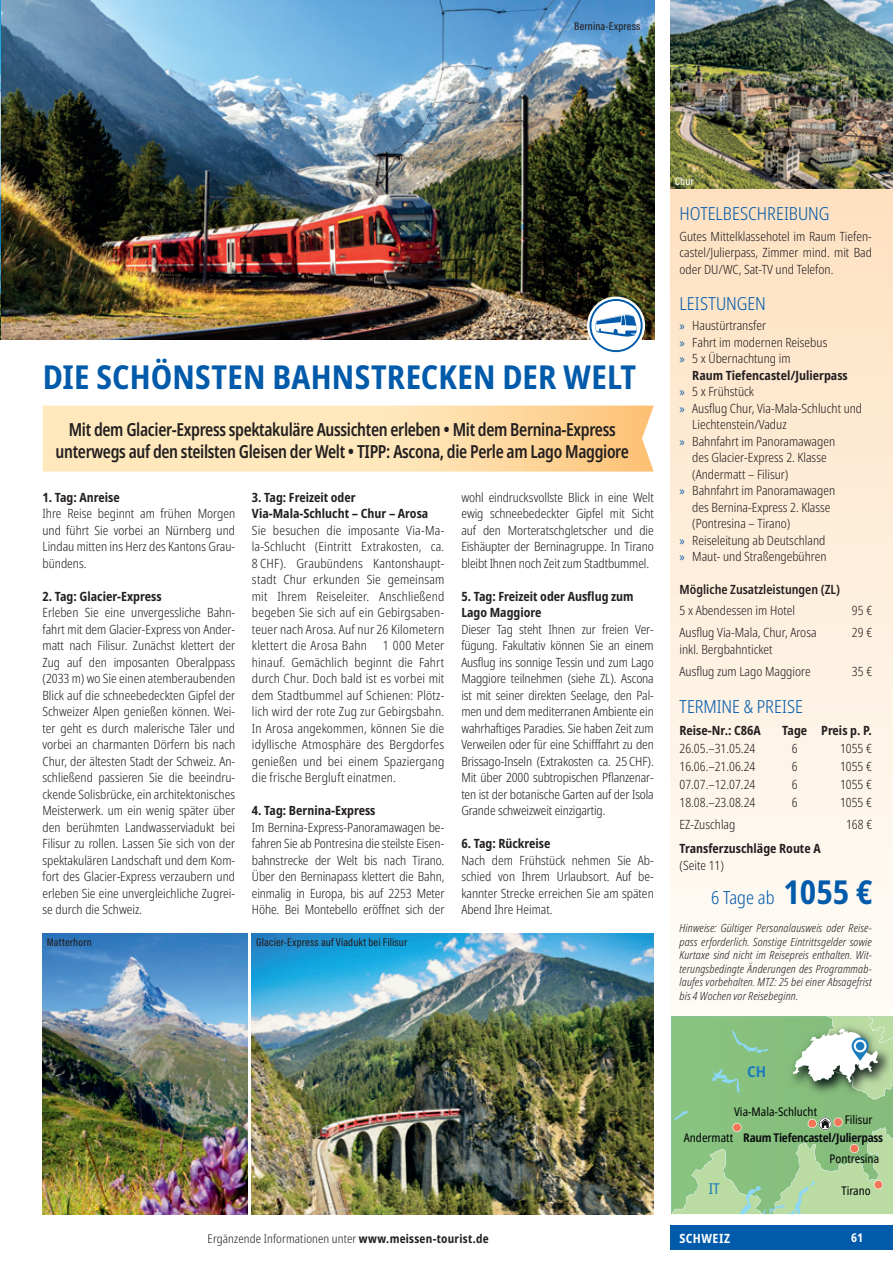
<style>
.page{position:relative;width:893px;height:1263px;background:#fff}
.page>*{position:absolute;margin:0;border:0;box-sizing:border-box;transform-origin:0 0}
.t1{font:700 condensed 33px "Noto Sans";letter-spacing:.005em;color:#015aaa}
.t2{font:600 condensed 18px/21.6px "Noto Sans";letter-spacing:-.02em;color:#231f20;text-align:center;scale:.93 1}
.t3{font:300 condensed 18px "Noto Sans";color:#015aaa}
.t4{font:700 semi-condensed 15px "Noto Sans";color:#1b7bbe}
.t5{font:condensed 15px "Noto Sans";color:#1b7bbe}
.t6{font:300 condensed 12.75px/16.5px "Noto Sans";color:#231f20;text-align:justify}
.t7{font:700 condensed 12.75px/16.5px "Noto Sans";color:#231f20}
.t8{font:600 condensed 12.75px "Noto Sans";color:#231f20}
.t9{font:700 condensed 12.75px "Noto Sans";letter-spacing:.035em;color:#fff}
.t10{font:300 condensed 12px "Noto Sans";letter-spacing:.015em;color:#231f20}
.t11{font:condensed 12px "Noto Sans";color:#020405}
.t12{font:700 condensed 12px "Noto Sans";letter-spacing:-.02em;color:#0b0f10}
.t13{font:700 condensed 12px "Noto Sans";color:#fff}
.t14{font:italic 300 condensed 11.25px/13.5px "Noto Sans";letter-spacing:.015em;color:#231f20;text-align:justify}
.t15{font:500 11.25px "Acumin Pro Cond";letter-spacing:.015em;color:#231f20}
.t16{font:500 11.25px "Acumin Pro Cond";color:#fff}
.s1{font-family:"Myriad Pro";font-weight:400;font-stretch:normal;color:#015aaa}
.s2{font-weight:700;font-size:33px}
.s3{font-weight:700}
</style>
<div class="page">
<div style="left:671px;top:1225px;width:222px;height:25px;background:#015aaa"></div>
<svg style="left:671px;top:189px;width:222px;height:761px;background:#feeedb"></svg>
<img style="left:1px;top:0;width:653px;height:340px">
<svg style="left:671px;top:1016px;width:222px;height:198px;background:#98c78e"></svg>
<svg style="left:854px;top:1040px;width:12px;height:12px"></svg>
<div style="left:856px;top:1042px;width:8px;height:8px;background:#1b7bbe;border-radius:50%"></div>
<img style="left:671px;top:0;width:222px;height:189px">
<img style="left:43px;top:934px;width:205px;height:280px">
<img style="left:252px;top:934px;width:402px;height:280px">
<hr style="left:0;top:0;width:1px;height:340px;background:#e6e7e9">
<div style="left:587px;top:297px;width:58px;height:58px;background:#fff;border-radius:50%"></div>
<svg style="left:589px;top:299px;width:54px;height:53px"></svg>
<svg style="left:43px;top:406px;width:611px;height:66px;background:#fde0af"></svg>
<p class="t15" style="left:574px;top:18px;width:68px">Bernina-Express</p>
<h1 class="t1" style="left:43px;top:354px;width:595px">DIE SCHÖNSTEN BAHNSTRECKEN DER WELT</h1>
<h2 class="t2" style="left:56px;top:419px;width:618px">Mit dem Glacier-Express spektakuläre Aussichten erleben • Mit dem Bernina-Express unterwegs auf den steilsten Gleisen der Welt • TIPP: Ascona, die Perle am Lago Maggiore</h2>
<p class="t7" style="left:43px;top:489px;width:79px">1. Tag: Anreise</p>
<p class="t6" style="left:43px;top:506px;width:194px">Ihre Reise beginnt am frühen Morgen und führt Sie vorbei an Nürnberg und Lindau mitten ins Herz des Kantons Grau&shy;bündens.</p>
<p class="t7" style="left:43px;top:588px;width:121px">2. Tag: Glacier-Express</p>
<p class="t6" style="left:43px;top:605px;width:194px">Erleben Sie eine unvergessliche Bahn&shy;fahrt mit dem Glacier-Express von Ander&shy;matt nach Filisur. Zunächst klettert der Zug auf den imposanten Oberalppass (2033 m) wo Sie einen atemberaubenden Blick auf die schneebedeckten Gipfel der Schweizer Alpen genießen können. Wei&shy;ter geht es durch malerische Täler und vorbei an charmanten Dörfern bis nach Chur, der ältesten Stadt der Schweiz. An&shy;schließend passieren Sie die beeindru&shy;ckende Solisbrücke, ein architektonisches Meisterwerk. um ein wenig später über den berühmten Landwasserviadukt bei Filisur zu rollen. Lassen Sie sich von der spektakulären Landschaft und dem Kom&shy;fort des Glacier-Express verzaubern und erleben Sie eine unvergleichliche Zugrei&shy;se durch die Schweiz.</p>
<p class="t7" style="left:252px;top:489px;width:178px">3. Tag: Freizeit oder<br>Via-Mala-Schlucht – Chur – Arosa</p>
<p class="t6" style="left:252px;top:522px;width:194px">Sie besuchen die imposante Via-Ma&shy;la-Schlucht (Eintritt Extrakosten, ca.<br>8 CHF). Graubündens Kantonshaupt&shy;stadt Chur erkunden Sie gemeinsam mit Ihrem Reiseleiter. Anschließend begeben Sie sich auf ein Gebirgsaben&shy;teuer nach Arosa. Auf nur 26 Kilometern klettert die Arosa Bahn 1 000 Meter hinauf. Gemächlich beginnt die Fahrt durch Chur. Doch bald ist es vorbei mit dem Stadtbummel auf Schienen: Plötz&shy;lich wird der rote Zug zur Gebirgsbahn.<br>In Arosa angekommen, können Sie die idyllische Atmosphäre des Bergdorfes genießen und bei einem Spaziergang die frische Bergluft einatmen.</p>
<p class="t7" style="left:252px;top:802px;width:125px">4. Tag: Bernina-Express</p>
<p class="t6" style="left:252px;top:819px;width:194px">Im Bernina-Express-Panoramawagen be&shy;fahren Sie ab Pontresina die steilste Eisen&shy;bahnstrecke der Welt bis nach Tirano.<br>Über den Berninapass klettert die Bahn, einmalig in Europa, bis auf 2253 Meter Höhe. Bei Montebello eröffnet sich der</p>
<p class="t15" style="left:47px;top:935px;width:47px">Matterhorn</p>
<p class="t15" style="left:256px;top:935px;width:153px">Glacier-Express auf Viadukt bei Filisur</p>
<p class="t6" style="left:461px;top:489px;width:194px">wohl eindrucksvollste Blick in eine Welt ewig schneebedeckter Gipfel mit Sicht auf den Morteratschgletscher und die Eishäupter der Berninagruppe. In Tirano bleibt Ihnen noch Zeit zum Stadtbummel.</p>
<p class="t7" style="left:461px;top:588px;width:174px">5. Tag: Freizeit oder Ausflug zum<br>Lago Maggiore</p>
<p class="t6" style="left:461px;top:621px;width:194px">Dieser Tag steht Ihnen zur freien Ver&shy;fügung. Fakultativ können Sie an einem Ausflug ins sonnige Tessin und zum Lago Maggiore teilnehmen (siehe ZL). Ascona ist mit seiner direkten Seelage, den Pal&shy;men und dem mediterranen Ambiente ein wahrhaftiges Paradies. Sie haben Zeit zum Verweilen oder für eine Schifffahrt zu den Brissago-Inseln (Extrakosten ca. 25 CHF).<br>Mit über 2000 subtropischen Pflanzenar&shy;ten ist der botanische Garten auf der Isola Grande schweizweit einzigartig.</p>
<p class="t7" style="left:461px;top:835px;width:91px">6. Tag: Rückreise</p>
<p class="t6" style="left:461px;top:852px;width:194px">Nach dem Frühstück nehmen Sie Ab&shy;schied von Ihrem Urlaubsort. Auf be&shy;kannter Strecke erreichen Sie am späten Abend Ihre Heimat.</p>
<p class="t16" style="left:675px;top:174px;width:20px">Chur</p>
<h2 class="t3" style="left:679px;top:201px;width:151px">HOTELBESCHREIBUNG</h2>
<p class="t6" style="left:679px;top:228px;width:194px">Gutes Mittelklassehotel im Raum Tiefen&shy;castel/Julierpass, Zimmer mind. mit Bad oder DU/WC, Sat-TV und Telefon.</p>
<h2 class="t3" style="left:679px;top:290px;width:88px">LEISTUNGEN</h2>
<p class="t6" style="left:679px;top:318px;width:149px;text-align:left"><span class="s1">»</span> Haustürtransfer<br><span class="s1">»</span> Fahrt im modernen Reisebus <span class="s1">»</span> 5 x Übernachtung im</p>
<p class="t7" style="left:692px;top:367px;width:157px">Raum Tiefencastel/Julierpass</p>
<p class="t6" style="left:679px;top:383px;width:76px"><span class="s1">»</span> 5 x Frühstück</p>
<p class="t6" style="left:679px;top:400px;width:184px"><span class="s1">»</span> Ausflug Chur, Via-Mala-Schlucht und</p>
<p class="t6" style="left:692px;top:416px;width:96px">Liechtenstein/Vaduz</p>
<p class="t6" style="left:679px;top:433px;width:157px"><span class="s1">»</span> Bahnfahrt im Panoramawagen</p>
<p class="t6" style="left:692px;top:449px;width:136px">des Glacier-Express 2. Klasse</p>
<p class="t6" style="left:692px;top:466px;width:98px">(Andermatt – Filisur)</p>
<p class="t6" style="left:679px;top:482px;width:157px"><span class="s1">»</span> Bahnfahrt im Panoramawagen</p>
<p class="t6" style="left:692px;top:499px;width:140px">des Bernina-Express 2. Klasse</p>
<p class="t6" style="left:692px;top:515px;width:100px">(Pontresina – Tirano)</p>
<p class="t6" style="left:679px;top:532px;width:147px"><span class="s1">»</span> Reiseleitung ab Deutschland</p>
<p class="t6" style="left:679px;top:548px;width:149px"><span class="s1">»</span> Maut- und Straßengebühren</p>
<p class="t8" style="left:679px;top:580px;width:162px">Mögliche Zusatzleistungen (ZL)</p>
<p class="t6" style="left:679px;top:603px;width:117px">5 x Abendessen im Hotel</p>
<p class="t6" style="left:852px;top:603px;width:22px">95 €</p>
<p class="t6" style="left:679px;top:625px;width:139px">Ausflug Via-Mala, Chur, Arosa inkl. Bergbahnticket</p>
<p class="t6" style="left:852px;top:625px;width:22px">29 €</p>
<p class="t6" style="left:679px;top:663px;width:133px">Ausflug zum Lago Maggiore</p>
<p class="t6" style="left:852px;top:663px;width:22px">35 €</p>
<h2 class="t3" style="left:679px;top:693px;width:125px">TERMINE &amp; PREISE</h2>
<p class="t7" style="left:679px;top:722px;width:83px">Reise-Nr.: C86A</p>
<p class="t7" style="left:782px;top:722px;width:91px">Tage Preis p. P.</p>
<p class="t6" style="left:679px;top:740px;width:77px">26.05.–31.05.24</p>
<p class="t6" style="left:792px;top:740px;width:7px">6</p>
<p class="t6" style="left:840px;top:740px;width:33px">1055 €</p>
<p class="t6" style="left:679px;top:758px;width:77px">16.06.–21.06.24</p>
<p class="t6" style="left:792px;top:758px;width:7px">6</p>
<p class="t6" style="left:840px;top:758px;width:33px">1055 €</p>
<p class="t6" style="left:679px;top:776px;width:77px">07.07.–12.07.24</p>
<p class="t6" style="left:792px;top:776px;width:7px">6</p>
<p class="t6" style="left:840px;top:776px;width:33px">1055 €</p>
<p class="t6" style="left:679px;top:794px;width:77px">18.08.–23.08.24</p>
<p class="t6" style="left:792px;top:794px;width:7px">6</p>
<p class="t6" style="left:840px;top:794px;width:33px">1055 €</p>
<p class="t6" style="left:679px;top:816px;width:57px">EZ-Zuschlag</p>
<p class="t6" style="left:846px;top:816px;width:28px">168 €</p>
<p class="t7" style="left:679px;top:841px;width:143px">Transferzuschläge Route A</p>
<p class="t6" style="left:679px;top:857px;width:46px">(Seite 11)</p>
<h2 class="t3" style="left:711px;top:885px;width:163px">6 Tage ab <span class="s2">1055 €</span></h2>
<p class="t14" style="left:679px;top:922px;width:194px">Hinweise: Gültiger Personalausweis oder Reise&shy;pass erforderlich. Sonstige Eintrittsgelder sowie Kurtaxe sind nicht im Reisepreis enthalten. Wit&shy;terungsbedingte Änderungen des Programmab&shy;laufes vorbehalten. MTZ: 25 bei einer Absagefrist bis 4 Wochen vor Reisebeginn.</p>
<p class="t4" style="left:747px;top:1060px;width:21px">CH</p>
<p class="t11" style="left:734px;top:1103px;width:85px">Via-Mala-Schlucht</p>
<p class="t11" style="left:845px;top:1111px;width:29px">Filisur</p>
<p class="t11" style="left:684px;top:1129px;width:51px">Andermatt</p>
<p class="t5" style="left:709px;top:1178px;width:13px">IT</p>
<p class="t12" style="left:743px;top:1128px;width:141px">Raum Tiefencastel/Julierpass</p>
<p class="t11" style="left:830px;top:1150px;width:51px">Pontresina</p>
<p class="t11" style="left:841px;top:1182px;width:31px">Tirano</p>
<p class="t10" style="left:208px;top:1230px;width:283px">Ergänzende Informationen unter <span class="s3">www.meissen-tourist.de</span></p>
<p class="t9" style="left:679px;top:1229px;width:52px">SCHWEIZ</p>
<p class="t13" style="left:851px;top:1229px;width:13px">61</p>
</div>
